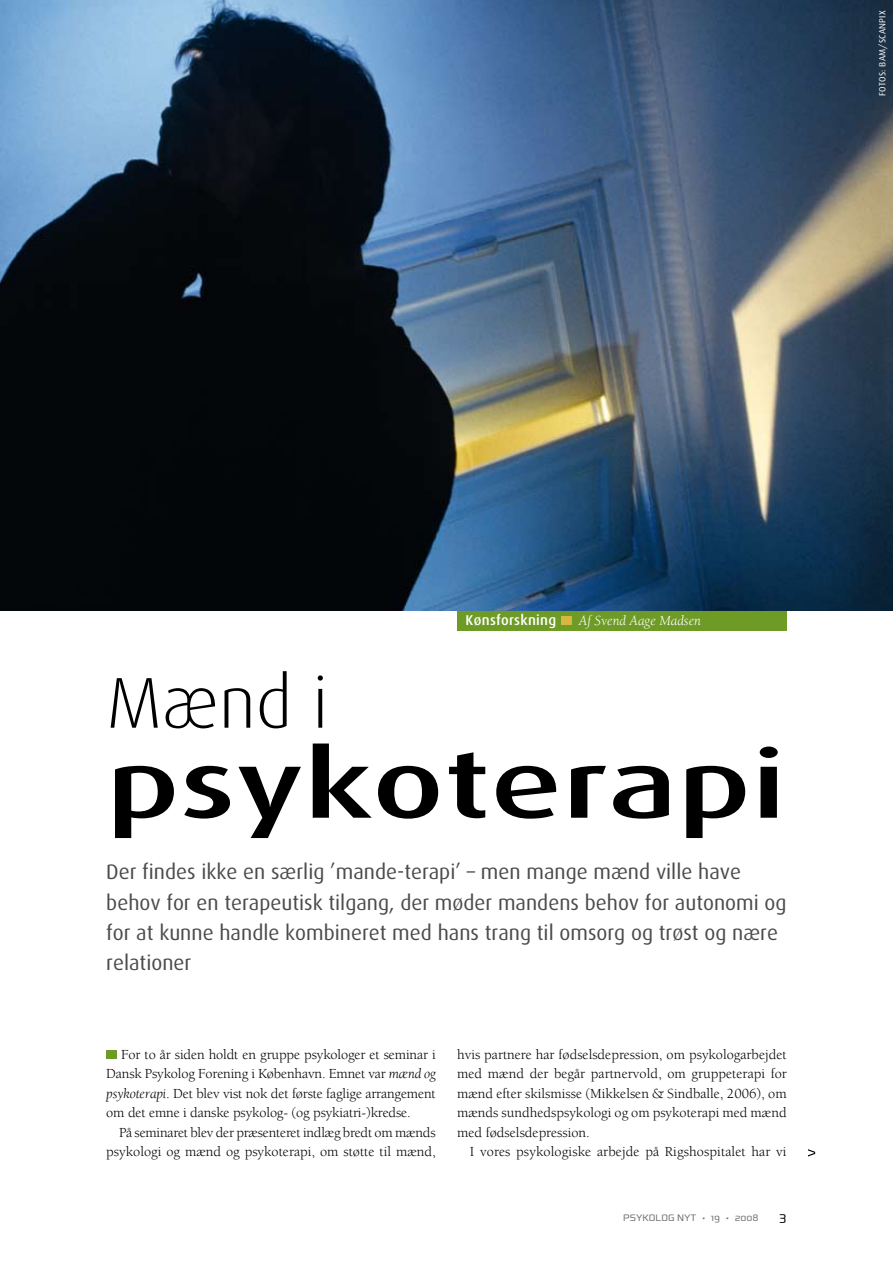
<style>
.page{position:relative;width:893px;height:1263px;background:#fff}
.page>*{position:absolute;margin:0;border:0;box-sizing:border-box;transform-origin:0 0}
.t1{font:500 94.5px "Dax";color:#000;scale:1.42 1}
.t2{font:300 72px "Dax";color:#000}
.t3{font:21px/30px "Dax Reg";color:#4b4b4d}
.t4{font:14.25px/19.5px "Berkeley";color:#000;text-align:justify}
.t5{font:italic 14.25px "Berkeley";color:#fff}
.t6{font:500 14.25px "Dax";letter-spacing:.02em;color:#fff}
.t7{font:13.5px "Resea";color:#000}
.t8{font:10.5px "Resea";color:#707173}
.t9{font:9px "Dax Reg";letter-spacing:.025em;color:#fff}
.s1{font-style:italic}
</style>
<div class="page">
<svg style="left:808px;top:1149px;width:7px;height:7px"></svg>
<div style="left:457px;top:610px;width:330px;height:21px;background:#6e9a26"></div>
<div style="left:561px;top:616px;width:10px;height:9px;background:#d7b742"></div>
<div style="left:106px;top:1050px;width:11px;height:9px;background:#6e9a26"></div>
<img style="left:0;top:0;width:893px;height:610px">
<p class="t9" style="left:877px;top:96px;width:87px;rotate:-90deg">fotos: bam/scanpix</p>
<p class="t6" style="left:466px;top:612px;width:92px">Kønsforskning</p>
<p class="t5" style="left:579px;top:613px;width:124px">Af Svend Aage Madsen</p>
<h2 class="t2" style="left:106px;top:663px;width:223px">Mænd i</h2>
<h1 class="t1" style="left:106px;top:732px;width:480px">psykoterapi</h1>
<h3 class="t3" style="left:106px;top:857px;width:682px">Der findes ikke en særlig ’mande-terapi’ – men mange mænd ville have behov for en terapeutisk tilgang, der møder mandens behov for autonomi og for at kunne handle kombineret med hans trang til omsorg og trøst og nære relationer</h3>
<p class="t4" style="left:106px;top:1045px;width:331px;text-indent:15px">For to år siden holdt en gruppe psykologer et seminar i Dansk Psykolog Forening i København. Emnet var <span class="s1">mænd og psykoterapi</span>. Det blev vist nok det første faglige arrangement om det emne i danske psykolog- (og psykiatri-)kredse.</p>
<p class="t4" style="left:106px;top:1123px;width:331px;text-align:right">På seminaret blev der præsenteret indlæg bredt om mænds psykologi og mænd og psykoterapi, om støtte til mænd,</p>
<p class="t4" style="left:457px;top:1045px;width:331px">hvis partnere har fødselsdepression, om psykologarbejdet med mænd der begår partnervold, om gruppeterapi for mænd efter skilsmisse (Mikkelsen &amp; Sindballe, 2006), om mænds sundhedspsykologi og om psykoterapi med mænd med fødselsdepression.</p>
<p class="t4" style="left:470px;top:1142px;width:318px">I vores psykologiske arbejde på Rigshospitalet har vi</p>
<p class="t8" style="left:623px;top:1212px;width:137px">PSYKOLOG NYT • 19 • 2008</p>
<p class="t7" style="left:779px;top:1209px;width:9px">3</p>
</div>
